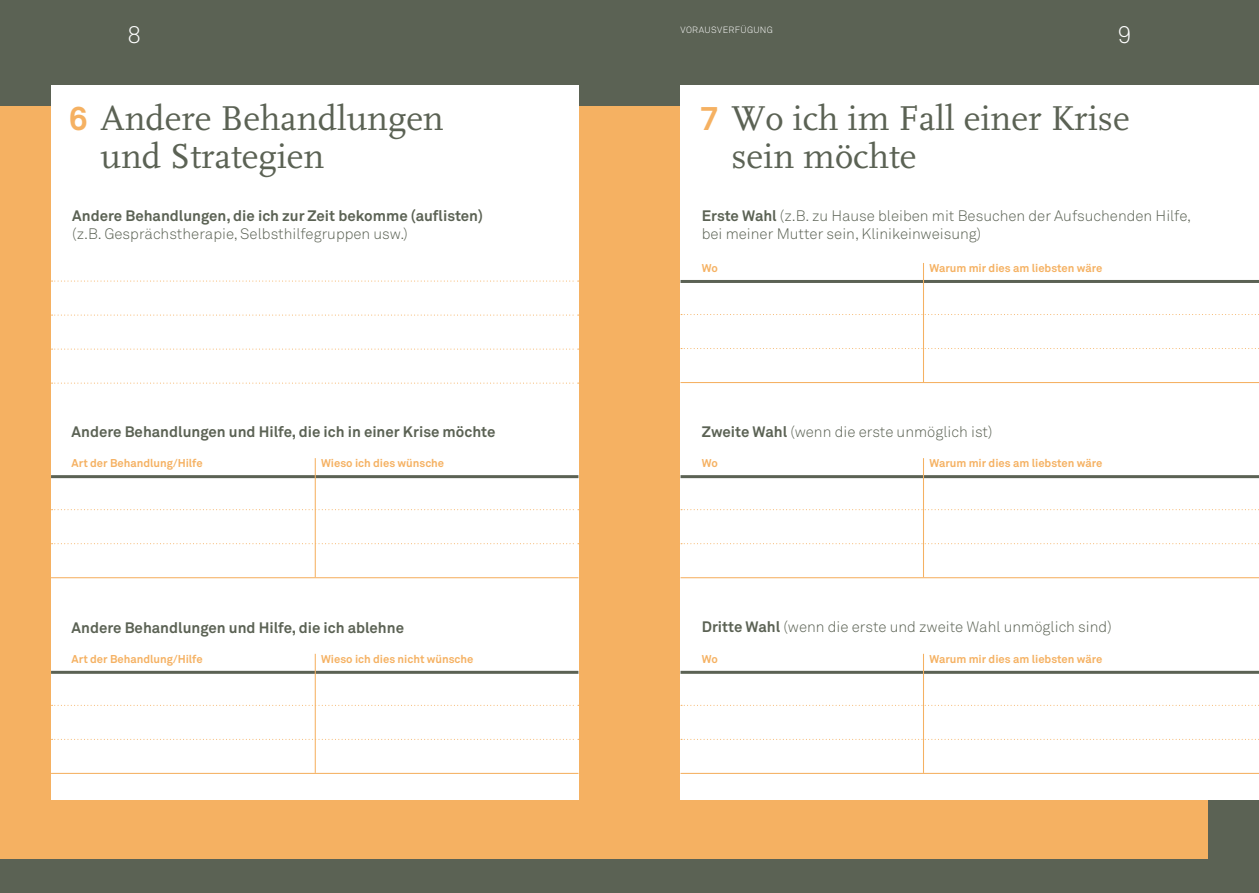
<style>
.page{position:relative;width:1259px;height:893px;background:#fff}
.page>*{position:absolute;margin:0;border:0;box-sizing:border-box;transform-origin:0 0}
.t1{font:36px/37.5px "FF Scala";color:#5b6254}
.t2{font:300 24px "Akkurat";color:#fff}
.t3{font:300 15px/17.7px "Akkurat";color:#5b6254}
.t4{font:700 15px "Akkurat";color:#5b6254}
.t5{font:700 11.25px "Akkurat";color:#f5b162}
.t6{font:300 9px "Akkurat";letter-spacing:.035em;color:#fff}
.s1{font-family:"Akkurat";font-weight:700;font-size:33px;color:#f5b162}
.s2{font-weight:700}
</style>
<div class="page">
<div style="left:629px;top:0;width:630px;height:893px;background:#5b6254"></div>
<div style="left:0;top:0;width:629px;height:893px;background:#5b6254"></div>
<div style="left:0;top:106px;width:629px;height:753px;background:#f5b162"></div>
<div style="left:629px;top:106px;width:579px;height:753px;background:#f5b162"></div>
<div style="left:51px;top:85px;width:527px;height:714px;background:#fff"></div>
<svg style="left:52px;top:281px;width:527px;height:1px"></svg>
<svg style="left:52px;top:315px;width:527px;height:1px"></svg>
<svg style="left:52px;top:349px;width:527px;height:1px"></svg>
<svg style="left:52px;top:383px;width:527px;height:1px"></svg>
<hr style="left:51px;top:475px;width:527px;height:3px;background:#5b6254">
<hr style="left:51px;top:671px;width:527px;height:3px;background:#5b6254">
<hr style="left:51px;top:577px;width:527px;height:1px;background:#f5b162">
<svg style="left:52px;top:509px;width:527px;height:1px"></svg>
<svg style="left:52px;top:543px;width:527px;height:1px"></svg>
<hr style="left:51px;top:773px;width:527px;height:1px;background:#f5b162">
<svg style="left:52px;top:705px;width:527px;height:1px"></svg>
<svg style="left:52px;top:739px;width:527px;height:1px"></svg>
<hr style="left:315px;top:458px;width:1px;height:119px;background:#f5b162">
<hr style="left:315px;top:654px;width:1px;height:119px;background:#f5b162">
<div style="left:680px;top:85px;width:579px;height:714px;background:#fff"></div>
<hr style="left:680px;top:280px;width:579px;height:3px;background:#5b6254">
<hr style="left:680px;top:475px;width:579px;height:3px;background:#5b6254">
<hr style="left:680px;top:671px;width:579px;height:3px;background:#5b6254">
<hr style="left:680px;top:382px;width:579px;height:1px;background:#f5b162">
<hr style="left:680px;top:577px;width:579px;height:1px;background:#f5b162">
<hr style="left:680px;top:773px;width:579px;height:1px;background:#f5b162">
<svg style="left:681px;top:314px;width:578px;height:1px"></svg>
<svg style="left:681px;top:509px;width:578px;height:1px"></svg>
<svg style="left:681px;top:705px;width:578px;height:1px"></svg>
<svg style="left:681px;top:348px;width:578px;height:1px"></svg>
<svg style="left:681px;top:543px;width:578px;height:1px"></svg>
<svg style="left:681px;top:739px;width:578px;height:1px"></svg>
<hr style="left:923px;top:263px;width:1px;height:119px;background:#f5b162">
<hr style="left:923px;top:458px;width:1px;height:119px;background:#f5b162">
<hr style="left:923px;top:654px;width:1px;height:119px;background:#f5b162">
<p class="t6" style="left:680px;top:24px;width:94px">Vorausverfügung</p>
<h2 class="t2" style="left:128px;top:19px;width:15px">8</h2>
<h2 class="t2" style="left:1117px;top:19px;width:15px">9</h2>
<h1 class="t1" style="left:69px;top:101px;width:376px"><span class="s1">6</span> Andere Behandlungen</h1>
<h1 class="t1" style="left:701px;top:101px;width:376px"><span class="s1">6</span> Andere Behandlungen</h1>
<h1 class="t1" style="left:101px;top:138px;width:225px">und Strategien</h1>
<h1 class="t1" style="left:732px;top:138px;width:225px">und Strategien</h1>
<p class="t4" style="left:72px;top:207px;width:412px">Andere Behandlungen, die ich zur Zeit bekomme (auflisten)</p>
<p class="t3" style="left:72px;top:225px;width:337px">(z. B. Gesprächstherapie, Selbsthilfegruppen usw.)</p>
<h1 class="t1" style="left:731px;top:101px;width:400px;text-indent:-32px"><span class="s1">7</span> Wo ich im Fall einer Krise sein möchte</h1>
<p class="t3" style="left:702px;top:207px;width:491px"><span class="s2">Erste Wahl</span> (z. B. zu Hause bleiben mit Besuchen der Aufsuchenden Hilfe, bei meiner Mutter sein, Klinikeinweisung)</p>
<p class="t5" style="left:702px;top:261px;width:18px">Wo</p>
<p class="t5" style="left:929px;top:261px;width:174px">Warum mir dies am liebsten wäre</p>
<p class="t4" style="left:72px;top:422px;width:425px">Andere Behandlungen und Hilfe, die ich in einer Krise möchte</p>
<p class="t3" style="left:702px;top:422px;width:292px"><span class="s2">Zweite Wahl</span> (wenn die erste unmöglich ist)</p>
<p class="t5" style="left:72px;top:456px;width:133px">Art der Behandlung/Hilfe</p>
<p class="t5" style="left:321px;top:456px;width:125px">Wieso ich dies wünsche</p>
<p class="t5" style="left:702px;top:456px;width:18px">Wo</p>
<p class="t5" style="left:929px;top:456px;width:174px">Warum mir dies am liebsten wäre</p>
<p class="t4" style="left:72px;top:618px;width:334px">Andere Behandlungen und Hilfe, die ich ablehne</p>
<p class="t3" style="left:702px;top:618px;width:411px"><span class="s2">Dritte Wahl</span> (wenn die erste und zweite Wahl unmöglich sind)</p>
<p class="t5" style="left:72px;top:652px;width:133px">Art der Behandlung/Hilfe</p>
<p class="t5" style="left:321px;top:652px;width:154px">Wieso ich dies nicht wünsche</p>
<p class="t5" style="left:702px;top:652px;width:18px">Wo</p>
<p class="t5" style="left:929px;top:652px;width:174px">Warum mir dies am liebsten wäre</p>
</div>
